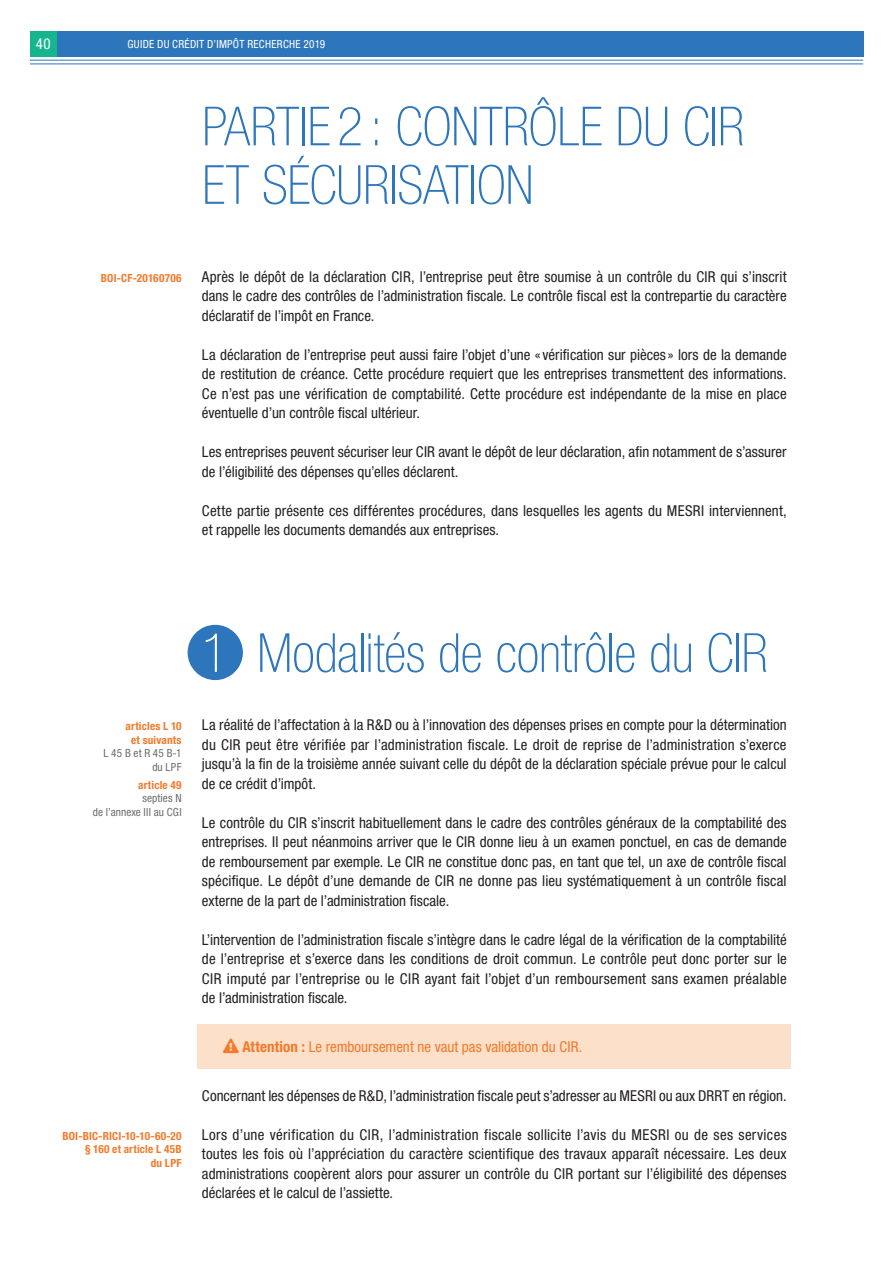
<style>
.page{position:relative;width:893px;height:1263px;background:#fff}
.page>*{position:absolute;margin:0;border:0;box-sizing:border-box;transform-origin:0 0}
.t1{font:100 condensed 54px/58.5px "Helvetica Neue LT Std";letter-spacing:-.01em;color:#2e76bc}
.t2{font:condensed 15px/19.5px "Helvetica Neue LT Std";letter-spacing:.005em;color:#231f20;text-align:justify}
.t3{font:condensed 15px "Helvetica Neue LT Std";color:#f4792a}
.t4{font:condensed 15px "Helvetica Neue LT Std";color:#fff}
.t5{font:700 condensed 11.25px/13.5px "Helvetica Neue LT Std";letter-spacing:.015em;color:#f4792a;text-align:center}
.t6{font:condensed 11.25px/13.5px "Helvetica Neue LT Std";letter-spacing:.015em;color:#6c6d70;text-align:right}
.t7{font:condensed 11.25px "Helvetica Neue LT Std";letter-spacing:.025em;color:#fff}
.s1{color:#fff}
.s2{font-weight:700}
</style>
<div class="page">
<div style="left:198px;top:1024px;width:593px;height:45px;background:#fde0c9"></div>
<div style="left:188px;top:625px;width:55px;height:55px;background:#2e76bc;border-radius:50%"></div>
<div style="left:30px;top:31px;width:833px;height:26px;background:#2e76bc"></div>
<hr style="left:30px;top:64px;width:833px;height:1px;background:#2e76bc">
<hr style="left:30px;top:60px;width:833px;height:1px;background:#2e76bc">
<div style="left:30px;top:31px;width:27px;height:26px;background:#15b68d"></div>
<p class="t4" style="left:36px;top:35px;width:16px">40</p>
<p class="t7" style="left:128px;top:38px;width:199px">GUIDE DU CRÉDIT D’IMPÔT RECHERCHE 2019</p>
<h1 class="t1" style="left:202px;top:97px;width:544px">PARTIE 2 : CONTRÔLE DU CIR<br>ET SÉCURISATION</h1>
<p class="t5" style="left:101px;top:271px;width:82px">BOI-CF-20160706</p>
<p class="t2" style="left:202px;top:267px;width:586px">Après le dépôt de la déclaration CIR, l’entreprise peut être soumise à un contrôle du CIR qui s’inscrit dans le cadre des contrôles de l’administration fiscale. Le contrôle fiscal est la contrepartie du caractère déclaratif de l’impôt en France.</p>
<p class="t2" style="left:202px;top:345px;width:586px">La déclaration de l’entreprise peut aussi faire l’objet d’une « vérification sur pièces » lors de la demande de restitution de créance. Cette procédure requiert que les entreprises transmettent des informations.<br>Ce n’est pas une vérification de comptabilité. Cette procédure est indépendante de la mise en place éventuelle d’un contrôle fiscal ultérieur.</p>
<p class="t2" style="left:202px;top:442px;width:586px">Les entreprises peuvent sécuriser leur CIR avant le dépôt de leur déclaration, afin notamment de s’assurer de l’éligibilité des dépenses qu’elles déclarent.</p>
<p class="t2" style="left:202px;top:501px;width:586px">Cette partie présente ces différentes procédures, dans lesquelles les agents du MESRI interviennent, et rappelle les documents demandés aux entreprises.</p>
<p class="t5" style="left:126px;top:719px;width:58px">articles L 10 et suivants</p>
<p class="t6" style="left:103px;top:746px;width:80px">L 45 B et R 45 B-1 du LPF</p>
<p class="t5" style="left:138px;top:778px;width:45px">article 49</p>
<p class="t6" style="left:93px;top:791px;width:90px">septies N<br>de l’annexe III au CGI</p>
<p class="t5" style="left:62px;top:1129px;width:121px;text-align:right">BOI-BIC-RICI-10-10-60-20 § 160 et article L 45B<br>du LPF</p>
<h1 class="t1" style="left:202px;top:623px;width:568px"><span class="s1">1</span>. Modalités de contrôle du CIR</h1>
<p class="t2" style="left:202px;top:715px;width:586px">La réalité de l’affectation à la R&amp;D ou à l’innovation des dépenses prises en compte pour la détermination du CIR peut être vérifiée par l’administration fiscale. Le droit de reprise de l’administration s’exerce jusqu’à la fin de la troisième année suivant celle du dépôt de la déclaration spéciale prévue pour le calcul de ce crédit d’impôt.</p>
<p class="t2" style="left:202px;top:813px;width:586px">Le contrôle du CIR s’inscrit habituellement dans le cadre des contrôles généraux de la comptabilité des entreprises. Il peut néanmoins arriver que le CIR donne lieu à un examen ponctuel, en cas de demande de remboursement par exemple. Le CIR ne constitue donc pas, en tant que tel, un axe de contrôle fiscal spécifique. Le dépôt d’une demande de CIR ne donne pas lieu systématiquement à un contrôle fiscal externe de la part de l’administration fiscale.</p>
<p class="t2" style="left:202px;top:930px;width:586px">L’intervention de l’administration fiscale s’intègre dans le cadre légal de la vérification de la comptabilité de l’entreprise et s’exerce dans les conditions de droit commun. Le contrôle peut donc porter sur le CIR imputé par l’entreprise ou le CIR ayant fait l’objet d’un remboursement sans examen préalable de l’administration fiscale.</p>
<p class="t3" style="left:223px;top:1038px;width:361px">▼ <span class="s2">Attention :</span> Le remboursement ne vaut pas validation du CIR.</p>
<p class="t2" style="left:202px;top:1086px;width:586px">Concernant les dépenses de R&amp;D, l’administration fiscale peut s’adresser au MESRI ou aux DRRT en région.</p>
<p class="t2" style="left:202px;top:1125px;width:586px">Lors d’une vérification du CIR, l’administration fiscale sollicite l’avis du MESRI ou de ses services toutes les fois où l’appréciation du caractère scientifique des travaux apparaît nécessaire. Les deux administrations coopèrent alors pour assurer un contrôle du CIR portant sur l’éligibilité des dépenses déclarées et le calcul de l’assiette.</p>
</div>
